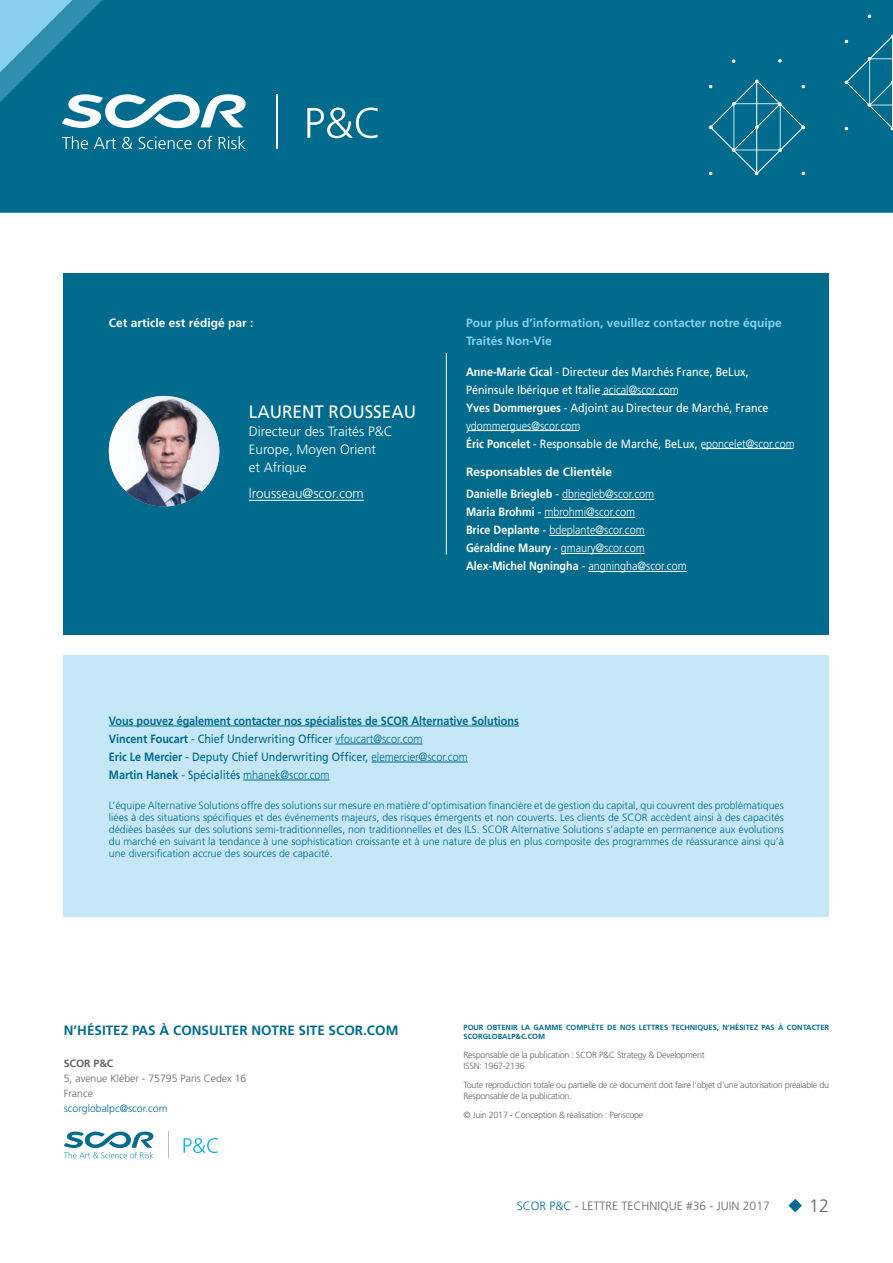
<style>
.page{position:relative;width:893px;height:1263px;background:#fff}
.page>*{position:absolute;margin:0;border:0;box-sizing:border-box;transform-origin:0 0}
.t1{font:18px "Frutiger LT Std";color:#fff;scale:.95 1}
.t2{font:300 18px "Frutiger LT Std";color:#646363}
.t3{font:300 13.5px/18px "Frutiger LT Std";color:#fff}
.t4{font:700 13.5px "Frutiger LT Std";color:#006b8d}
.t5{font:700 12px/18px "Frutiger LT Std";color:#006b8d;scale:.9 1}
.t6{font:12px/18px "Frutiger LT Std";color:#fff;scale:.9 1}
.t7{font:300 12px/18px "Frutiger LT Std";color:#fff;scale:.9 1}
.t8{font:700 12px/21.8px "Frutiger LT Std";color:#fff}
.t9{font:700 12px/18px "Frutiger LT Std";color:#88d0ee}
.t10{font:300 12px "Frutiger LT Std";color:#646363}
.t11{font:300 10.5px/12px "Frutiger LT Std";color:#006b8d;text-align:justify}
.t12{font:300 10.5px/15px "Frutiger LT Std";color:#646363}
.t13{font:700 10.5px "Frutiger LT Std";color:#646363}
.t14{font:300 9px/10.5px "Frutiger LT Std";letter-spacing:-.03em;color:#646363}
.t15{font:700 7.5px/9px "Frutiger LT Std";color:#006b8d}
.s1{font-weight:700}
.s2{font-weight:300}
.s3{font-family:"Frutiger"}
.s4{font-weight:400}
.s5{color:#006b8d}
</style>
<div class="page">
<svg style="left:788px;top:1199px;width:14px;height:13px"></svg>
<div style="left:64px;top:273px;width:765px;height:361px;background:#006b8d"></div>
<div style="left:246px;top:0;width:647px;height:213px;background:#006b8d"></div>
<svg style="left:778px;top:59px;width:4px;height:4px"></svg>
<svg style="left:732px;top:59px;width:3px;height:4px"></svg>
<svg style="left:709px;top:80px;width:96px;height:95px;background:#107494"></svg>
<svg style="left:844px;top:35px;width:49px;height:95px;background:#137696"></svg>
<svg style="left:184px;top:1138px;width:34px;height:15px"></svg>
<svg style="left:64px;top:1131px;width:89px;height:27px"></svg>
<svg style="left:307px;top:107px;width:71px;height:31px"></svg>
<svg style="left:0;top:0;width:246px;height:213px;background:#1a7b9b"></svg>
<hr style="left:277px;top:94px;width:1px;height:55px;background:#fff">
<hr style="left:249px;top:500px;width:115px;height:1px;background:#fff">
<img style="left:109px;top:396px;width:110px;height:110px;border-radius:55px">
<div style="left:64px;top:655px;width:765px;height:262px;background:#c6e7f7"></div>
<hr style="left:109px;top:726px;width:410px;height:1px;background:#006b8d">
<hr style="left:336px;top:744px;width:86px;height:1px;background:#006b8d">
<hr style="left:372px;top:762px;width:96px;height:1px;background:#006b8d">
<hr style="left:243px;top:780px;width:87px;height:1px;background:#006b8d">
<hr style="left:562px;top:499px;width:92px;height:1px;background:#fff">
<hr style="left:544px;top:517px;width:91px;height:1px;background:#fff">
<hr style="left:549px;top:535px;width:96px;height:1px;background:#fff">
<hr style="left:561px;top:553px;width:84px;height:1px;background:#fff">
<hr style="left:588px;top:571px;width:99px;height:1px;background:#fff">
<hr style="left:702px;top:448px;width:91px;height:1px;background:#fff">
<hr style="left:467px;top:430px;width:112px;height:1px;background:#fff">
<hr style="left:602px;top:394px;width:75px;height:1px;background:#fff">
<hr style="left:446px;top:353px;width:1px;height:202px;background:#fff">
<p class="t8" style="left:109px;top:312px;width:146px">Cet article est rédigé par :</p>
<p class="t9" style="left:466px;top:314px;width:317px">Pour plus d’information, veuillez contacter notre équipe<br>Traités Non-Vie</p>
<p class="t6" style="left:466px;top:363px;width:367px"><span class="s1">Anne-Marie Cical</span> - Directeur des Marchés France, BeLux, Péninsule Ibérique et Italie <span class="s2">acical@scor.com<br></span><span class="s1">Yves Dommergues</span> - Adjoint <span class="s3">au</span> Directeur de Marché, France <span class="s2">ydommergues@scor.com<br></span><span class="s1">Éric Poncelet</span> - Responsable de Marché, BeLux, <span class="s2">eponcelet@scor.com</span></p>
<p class="t8" style="left:466px;top:461px;width:190px">Responsables de Clientèle<br>Danielle Briegleb <span class="s4">-</span> <span class="s2">dbriegleb@scor.com</span></p>
<p class="t7" style="left:466px;top:503px;width:247px"><span class="s1">Maria Brohmi</span> <span class="s4">-</span> mbrohmi@scor.com<br><span class="s1">Brice Deplante</span> <span class="s4">-</span> bdeplante@scor.com <span class="s1">Géraldine Maury</span> <span class="s4">-</span> gmaury@scor.com <span class="s1">Alex-Michel Ngningha</span> <span class="s4">-</span> angningha@scor.com</p>
<h1 class="t1" style="left:249px;top:401px;width:178px">LAURENT ROUSSEAU</h1>
<p class="t3" style="left:249px;top:422px;width:146px">Directeur des Traités P&amp;C<br>Europe, Moyen Orient<br>et Afrique</p>
<p class="t3" style="left:249px;top:485px;width:117px">lrousseau@scor.com</p>
<p class="t5" style="left:109px;top:712px;width:457px">Vous pouvez également contacter nos spécialistes de SCOR Alternative Solutions Vincent Foucart <span class="s4">- Chief Underwriting Officer</span> <span class="s2">vfoucart@scor.com<br></span>Eric Le Mercier <span class="s4">- Deputy Chief Underwriting Officer,</span> <span class="s2">elemercier@scor.com<br></span>Martin Hanek <span class="s4">- Spécialités</span> <span class="s2">mhanek@scor.com</span></p>
<p class="t11" style="left:109px;top:799px;width:677px">L’équipe Alternative Solutions offre des solutions sur mesure en matière d‘optimisation financière et de gestion du capital, qui couvrent des problématiques liées à des situations spécifiques et des événements majeurs, des risques émergents et non couverts. Les clients de SCOR accèdent ainsi à des capacités dédiées basées sur des solutions semi-traditionnelles, non traditionnelles et des ILS. SCOR Alternative Solutions s’adapte en permanence aux évolutions du marché en suivant la tendance à une sophistication croissante et à une nature de plus en plus composite des programmes de réassurance ainsi qu’à une diversification accrue des sources de capacité.</p>
<p class="t4" style="left:64px;top:1022px;width:336px">N’HÉSITEZ PAS À CONSULTER NOTRE SITE SCOR.COM</p>
<p class="t13" style="left:64px;top:1057px;width:51px">SCOR P&amp;C</p>
<p class="t12" style="left:64px;top:1071px;width:184px">5, avenue Kléber - 75795 Paris Cedex 16<br>France</p>
<p class="t11" style="left:64px;top:1102px;width:105px">scorglobalpc@scor.com</p>
<p class="t15" style="left:463px;top:1023px;width:367px">POUR OBTENIR LA GAMME COMPLÈTE DE NOS LETTRES TECHNIQUES, N’HÉSITEZ PAS À CONTACTER<br>SCORGLOBALP&amp;C.COM</p>
<p class="t14" style="left:463px;top:1050px;width:243px">Responsable de la publication : SCOR P&amp;C Strategy &amp; Development<br>ISSN: 1967-2136</p>
<p class="t14" style="left:463px;top:1080px;width:367px">Toute reproduction totale ou partielle de ce document doit faire l’objet d’une autorisation préalable du<br>Responsable de la publication.</p>
<p class="t14" style="left:463px;top:1109px;width:181px">© Juin 2017 - Conception &amp; réalisation : Periscope</p>
<p class="t10" style="left:517px;top:1199px;width:254px"><span class="s5">SCOR P&amp;C</span> - LETTRE TECHNIQUE #36 - JUIN 2017</p>
<h1 class="t2" style="left:809px;top:1196px;width:22px">12</h1>
</div>
